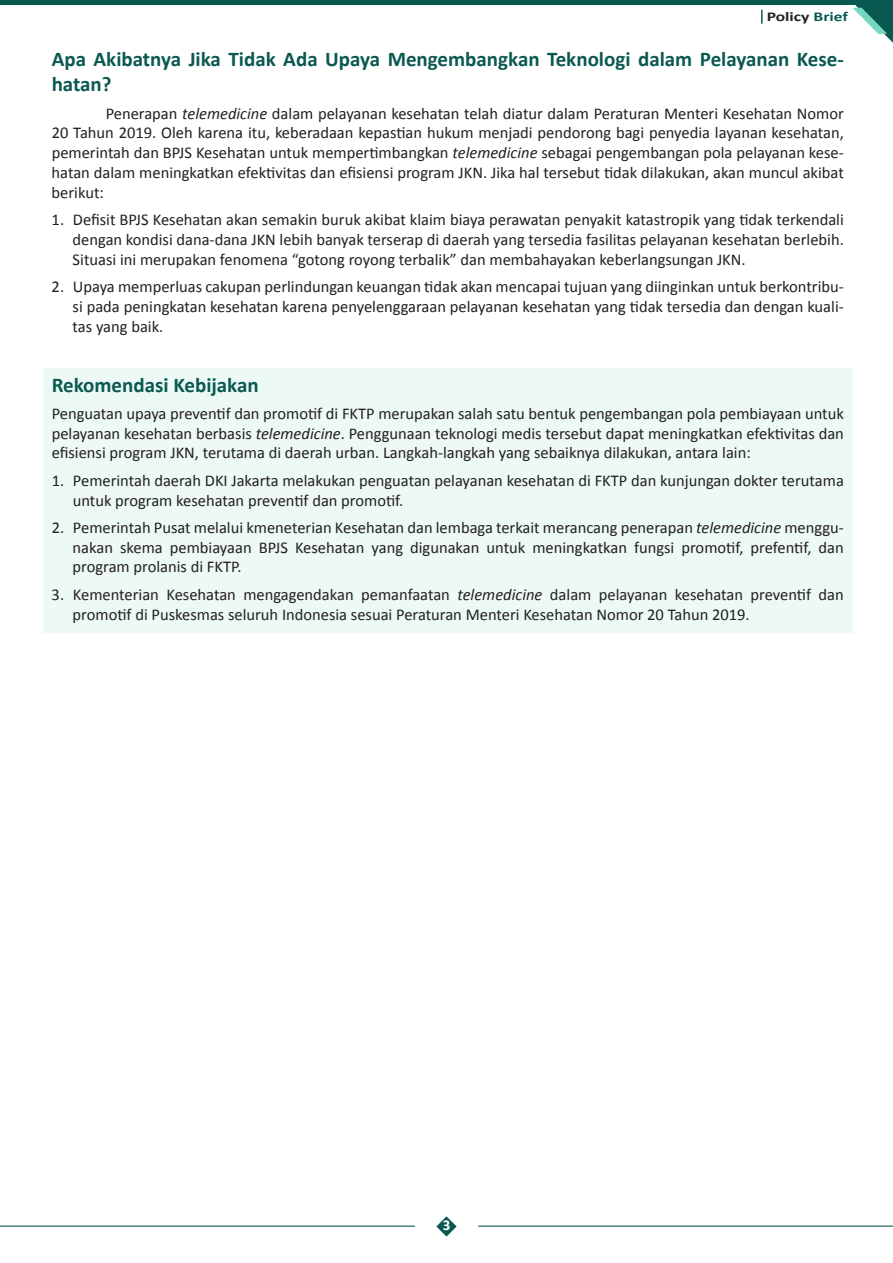
<style>
.page{position:relative;width:893px;height:1263px;background:#fff}
.page>*{position:absolute;margin:0;border:0;box-sizing:border-box;transform-origin:0 0}
.t1{font:700 21px/25.2px "Calibri";color:#0a5951}
.t2{font:16.5px/19.8px "Calibri";color:#231f20;text-align:justify}
.t3{font:700 15px "Calibri";color:#fff}
.t4{font:700 13.5px "Calibri";color:#231f20;scale:1.3 1}
.s1{color:#0a5951}
.s2{font-style:italic}
</style>
<div class="page">
<svg style="left:850px;top:0;width:43px;height:43px"></svg>
<div style="left:43px;top:368px;width:809px;height:264px;background:#edf9f5"></div>
<hr style="left:0;top:0;width:870px;height:4px;background:#0a5951">
<svg style="left:761px;top:10px;width:2px;height:14px"></svg>
<hr style="left:478px;top:1225px;width:415px;height:2px;background:#0a5951">
<hr style="left:0;top:1225px;width:415px;height:2px;background:#0a5951">
<svg style="left:436px;top:1216px;width:21px;height:20px"></svg>
<p class="t4" style="left:767px;top:8px;width:64px">Policy <span class="s1">Brief</span></p>
<p class="t1" style="left:52px;top:46px;width:794px">Apa Akibatnya Jika Tidak Ada Upaya Mengembangkan Teknologi dalam Pelayanan Kese&shy;hatan?</p>
<p class="t2" style="left:52px;top:103px;width:794px;text-indent:54px">Penerapan <span class="s2">telemedicine</span> dalam pelayanan kesehatan telah diatur dalam Peraturan Menteri Kesehatan Nomor 20 Tahun 2019. Oleh karena itu, keberadaan kepastian hukum menjadi pendorong bagi penyedia layanan kesehatan, pemerintah dan BPJS Kesehatan untuk mempertimbangkan <span class="s2">telemedicine</span> sebagai pengembangan pola pelayanan kese&shy;hatan dalam meningkatkan efektivitas dan efisiensi program JKN. Jika hal tersebut tidak dilakukan, akan muncul akibat berikut:</p>
<p class="t2" style="left:73px;top:210px;width:773px;text-indent:-21px">1. Defisit BPJS Kesehatan akan semakin buruk akibat klaim biaya perawatan penyakit katastropik yang tidak terkendali dengan kondisi dana-dana JKN lebih banyak terserap di daerah yang tersedia fasilitas pelayanan kesehatan berlebih.<br>Situasi ini merupakan fenomena “gotong royong terbalik” dan membahayakan keberlangsungan JKN.</p>
<p class="t2" style="left:73px;top:277px;width:773px;text-indent:-21px">2. Upaya memperluas cakupan perlindungan keuangan tidak akan mencapai tujuan yang diinginkan untuk berkontribu&shy;si pada peningkatan kesehatan karena penyelenggaraan pelayanan kesehatan yang tidak tersedia dan dengan kuali&shy;tas yang baik.</p>
<p class="t1" style="left:52px;top:372px;width:209px">Rekomendasi Kebijakan</p>
<p class="t2" style="left:52px;top:403px;width:794px">Penguatan upaya preventif dan promotif di FKTP merupakan salah satu bentuk pengembangan pola pembiayaan untuk pelayanan kesehatan berbasis <span class="s2">telemedicine</span>. Penggunaan teknologi medis tersebut dapat meningkatkan efektivitas dan efisiensi program JKN, terutama di daerah urban. Langkah-langkah yang sebaiknya dilakukan, antara lain:</p>
<p class="t2" style="left:73px;top:470px;width:773px;text-indent:-21px">1. Pemerintah daerah DKI Jakarta melakukan penguatan pelayanan kesehatan di FKTP dan kunjungan dokter terutama untuk program kesehatan preventif dan promotif.</p>
<p class="t2" style="left:73px;top:517px;width:773px;text-indent:-21px">2. Pemerintah Pusat melalui kmeneterian Kesehatan dan lembaga terkait merancang penerapan <span class="s2">telemedicine</span> menggu&shy;nakan skema pembiayaan BPJS Kesehatan yang digunakan untuk meningkatkan fungsi promotif, prefentif, dan program prolanis di FKTP.</p>
<p class="t2" style="left:73px;top:584px;width:773px;text-indent:-21px">3. Kementerian Kesehatan mengagendakan pemanfaatan <span class="s2">telemedicine</span> dalam pelayanan kesehatan preventif dan promotif di Puskesmas seluruh Indonesia sesuai Peraturan Menteri Kesehatan Nomor 20 Tahun 2019.</p>
<p class="t3" style="left:443px;top:1216px;width:9px">3</p>
</div>
